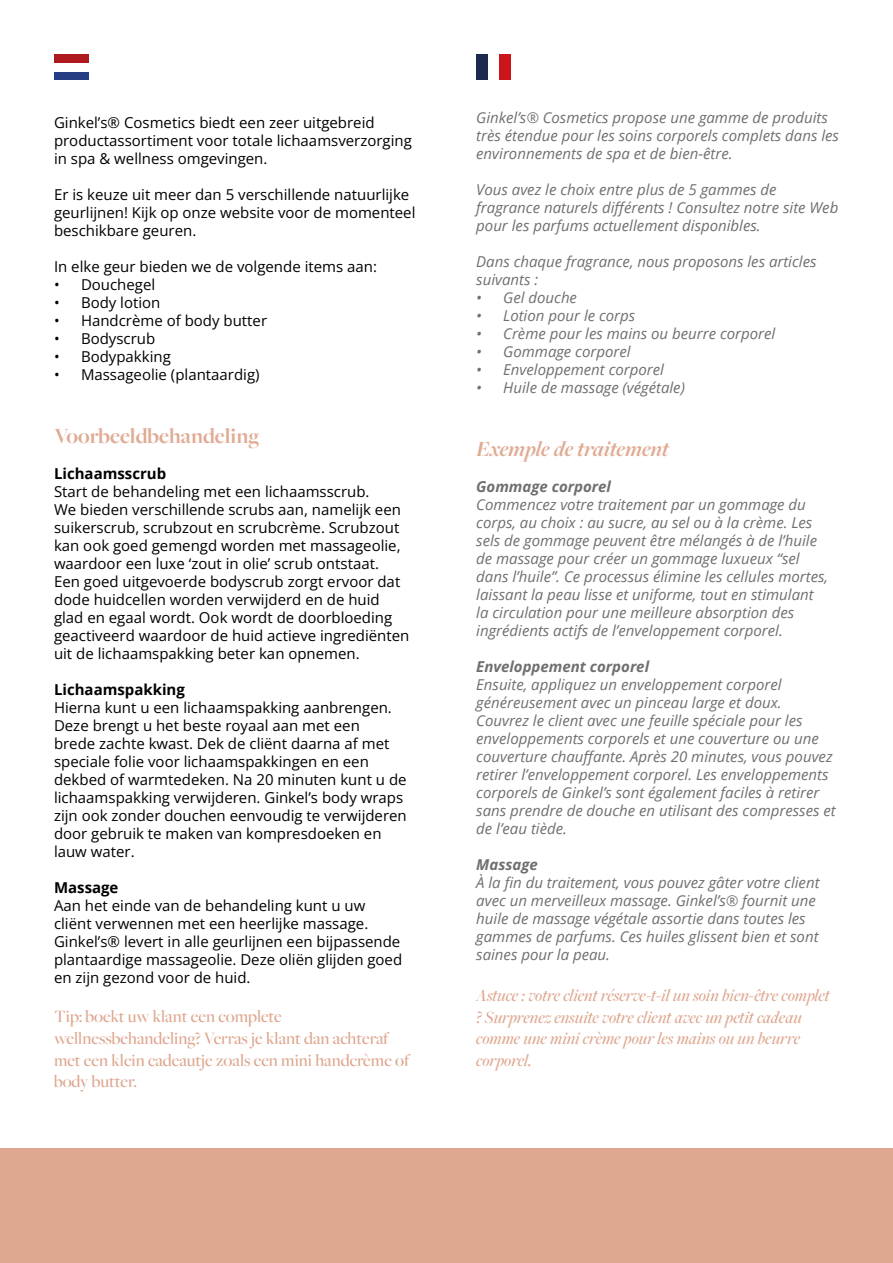
<style>
.page{position:relative;width:893px;height:1263px;background:#fff}
.page>*{position:absolute;margin:0;border:0;box-sizing:border-box;transform-origin:0 0}
.t1{font:700 22.5px "Freight Big Pro";color:#e0ab94}
.t2{font:italic 700 22.5px "Freight Big Pro";color:#e0ab94}
.t3{font:italic 500 18px/21.6px "Freight Big Pro";color:#dea78f}
.t4{font:500 18px/21.6px "Freight Big Pro";color:#dea78f}
.t5{font:italic 15px/18px "Open Sans";color:#706f6f}
.t6{font:15px/18px "Open Sans";color:#000}
.t7{font:italic 700 15px "Open Sans";color:#706f6f}
.t8{font:700 15px "Open Sans";color:#000}
</style>
<div class="page">
<div style="left:0;top:1148px;width:893px;height:115px;background:#dea78f"></div>
<div style="left:476px;top:54px;width:12px;height:26px;background:#1e2950"></div>
<div style="left:499px;top:54px;width:11px;height:26px;background:#cb151b"></div>
<div style="left:54px;top:54px;width:34px;height:26px;background:#263d83"></div>
<div style="left:54px;top:54px;width:34px;height:17px;background:#fff"></div>
<div style="left:54px;top:54px;width:34px;height:9px;background:#ae1a1d"></div>
<p class="t6" style="left:54px;top:113px;width:359px">Ginkel’s® Cosmetics biedt een zeer uitgebreid productassortiment voor totale lichaamsverzorging in spa &amp; wellness omgevingen.</p>
<p class="t6" style="left:54px;top:185px;width:363px">Er is keuze uit meer dan 5 verschillende natuurlijke geurlijnen! Kijk op onze website voor de momenteel beschikbare geuren.</p>
<p class="t6" style="left:54px;top:257px;width:324px">In elke geur bieden we de volgende items aan:</p>
<p class="t6" style="left:54px;top:275px;width:103px">• Douchegel</p>
<p class="t6" style="left:54px;top:293px;width:108px">• Body lotion</p>
<p class="t6" style="left:54px;top:311px;width:215px">• Handcrème of body butter</p>
<p class="t6" style="left:54px;top:329px;width:103px">• Bodyscrub</p>
<p class="t6" style="left:54px;top:347px;width:118px">• Bodypakking</p>
<p class="t6" style="left:54px;top:365px;width:207px">• Massageolie (plantaardig)</p>
<h1 class="t1" style="left:54px;top:421px;width:207px">Voorbeeldbehandeling</h1>
<p class="t8" style="left:54px;top:463px;width:114px">Lichaamsscrub</p>
<p class="t6" style="left:54px;top:482px;width:357px">Start de behandeling met een lichaamsscrub.<br>We bieden verschillende scrubs aan, namelijk een suikerscrub, scrubzout en scrubcrème. Scrubzout kan ook goed gemengd worden met massageolie, waardoor een luxe ‘zout in olie’ scrub ontstaat.<br>Een goed uitgevoerde bodyscrub zorgt ervoor dat dode huidcellen worden verwijderd en de huid glad en egaal wordt. Ook wordt de doorbloeding geactiveerd waardoor de huid actieve ingrediënten uit de lichaamspakking beter kan opnemen.</p>
<p class="t8" style="left:54px;top:679px;width:132px">Lichaamspakking</p>
<p class="t6" style="left:54px;top:698px;width:354px">Hierna kunt u een lichaamspakking aanbrengen.<br>Deze brengt u het beste royaal aan met een<br>brede zachte kwast. Dek de cliënt daarna af met speciale folie voor lichaamspakkingen en een dekbed of warmtedeken. Na 20 minuten kunt u de lichaamspakking verwijderen. Ginkel’s body wraps zijn ook zonder douchen eenvoudig te verwijderen door gebruik te maken van kompresdoeken en lauw water.</p>
<p class="t8" style="left:54px;top:877px;width:66px">Massage</p>
<p class="t6" style="left:54px;top:896px;width:350px">Aan het einde van de behandeling kunt u uw cliënt verwennen met een heerlijke massage.<br>Ginkel’s® levert in alle geurlijnen een bijpassende plantaardige massageolie. Deze oliën glijden goed en zijn gezond voor de huid.</p>
<p class="t4" style="left:54px;top:1005px;width:357px">Tip: boekt uw klant een complete wellnessbehandeling? Verras je klant dan achteraf met een klein cadeautje zoals een mini handcrème of body butter.</p>
<p class="t5" style="left:476px;top:108px;width:364px">Ginkel’s® Cosmetics propose une gamme de produits très étendue pour les soins corporels complets dans les environnements de spa et de bien-être.</p>
<p class="t5" style="left:476px;top:180px;width:364px">Vous avez le choix entre plus de 5 gammes de fragrance naturels différents ! Consultez notre site Web pour les parfums actuellement disponibles.</p>
<p class="t5" style="left:476px;top:252px;width:342px">Dans chaque fragrance, nous proposons les articles suivants :</p>
<p class="t5" style="left:476px;top:288px;width:102px">• Gel douche</p>
<p class="t5" style="left:476px;top:306px;width:161px">• Lotion pour le corps</p>
<p class="t5" style="left:476px;top:324px;width:301px">• Crème pour les mains ou beurre corporel</p>
<p class="t5" style="left:476px;top:342px;width:156px">• Gommage corporel</p>
<p class="t5" style="left:476px;top:360px;width:189px">• Enveloppement corporel</p>
<p class="t5" style="left:476px;top:378px;width:210px">• Huile de massage (végétale)</p>
<h1 class="t2" style="left:476px;top:434px;width:194px">Exemple de traitement</h1>
<p class="t7" style="left:476px;top:476px;width:136px">Gommage corporel</p>
<p class="t5" style="left:476px;top:495px;width:353px">Commencez votre traitement par un gommage du corps, au choix : au sucre, au sel ou à la crème. Les sels de gommage peuvent être mélangés à de l’huile de massage pour créer un gommage luxueux “sel dans l’huile”. Ce processus élimine les cellules mortes, laissant la peau lisse et uniforme, tout en stimulant la circulation pour une meilleure absorption des ingrédients actifs de l’enveloppement corporel.</p>
<p class="t7" style="left:476px;top:656px;width:174px">Enveloppement corporel</p>
<p class="t5" style="left:476px;top:675px;width:361px">Ensuite, appliquez un enveloppement corporel généreusement avec un pinceau large et doux.<br>Couvrez le client avec une feuille spéciale pour les enveloppements corporels et une couverture ou une couverture chauffante. Après 20 minutes, vous pouvez retirer l’enveloppement corporel. Les enveloppements corporels de Ginkel’s sont également faciles à retirer sans prendre de douche en utilisant des compresses et de l’eau tiède.</p>
<p class="t7" style="left:476px;top:854px;width:63px">Massage</p>
<p class="t5" style="left:476px;top:873px;width:345px">À la fin du traitement, vous pouvez gâter votre client avec un merveilleux massage. Ginkel’s® fournit une huile de massage végétale assortie dans toutes les gammes de parfums. Ces huiles glissent bien et sont saines pour la peau.</p>
<p class="t3" style="left:476px;top:984px;width:355px">Astuce : votre client réserve-t-il un soin bien-être complet ? Surprenez ensuite votre client avec un petit cadeau comme une mini crème pour les mains ou un beurre corporel.</p>
</div>
